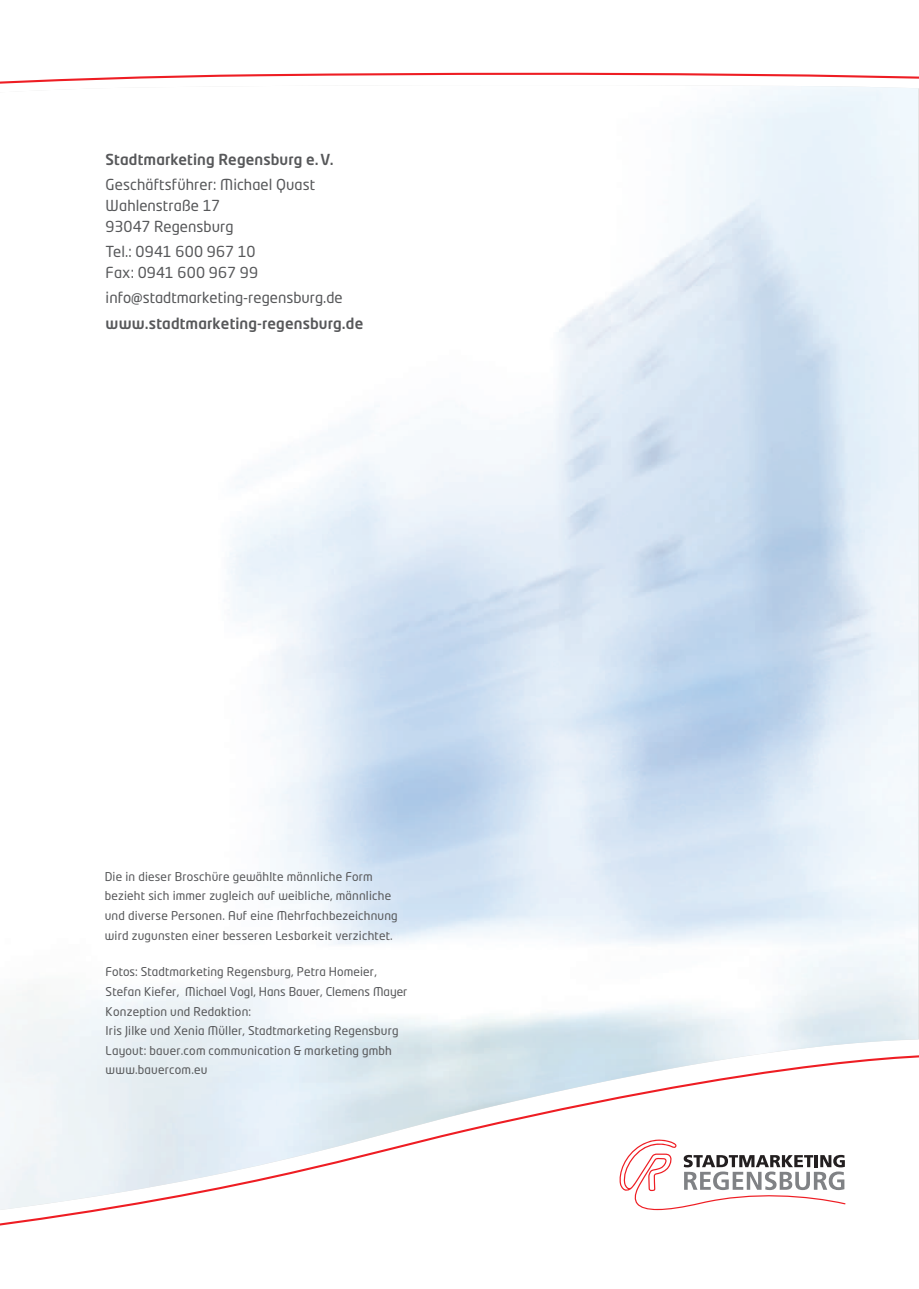
<style>
.page{position:relative;width:919px;height:1289px;background:#fff}
.page>*{position:absolute;margin:0;border:0;box-sizing:border-box;transform-origin:0 0}
.t1{font:15px/21px "Neo Tech Pro";color:#57585a}
.t2{font:500 15px "Neo Tech Pro";letter-spacing:.01em;color:#57585a}
.t3{font:12px/19.6px "Neo Tech Pro";letter-spacing:.015em;color:#57585a}
</style>
<div class="page">
<svg style="left:0;top:72px;width:918px;height:75px"></svg>
<svg style="left:0;top:1044px;width:918px;height:182px"></svg>
<svg style="left:619px;top:1139px;width:226px;height:71px"></svg>
<p class="t2" style="left:106px;top:150px;width:229px">Stadtmarketing Regensburg e.V.</p>
<p class="t1" style="left:106px;top:174px;width:211px">Geschäftsführer: Michael Quast<br>Wahlenstraße 17<br>93047 Regensburg</p>
<p class="t1" style="left:106px;top:241px;width:154px">Tel.: 0941 600 967 10<br>Fax: 0941 600 967 99</p>
<p class="t1" style="left:106px;top:287px;width:239px">info@stadtmarketing-regensburg.de</p>
<p class="t2" style="left:106px;top:314px;width:259px">www.stadtmarketing-regensburg.de</p>
<p class="t3" style="left:105px;top:866px;width:294px">Die in dieser Broschüre gewählte männliche Form bezieht sich immer zugleich auf weibliche, männliche und diverse Personen. Auf eine Mehrfachbezeichnung wird zugunsten einer besseren Lesbarkeit verzichtet.</p>
<p class="t3" style="left:106px;top:961px;width:303px">Fotos: Stadtmarketing Regensburg, Petra Homeier, Stefan Kiefer, Michael Vogl, Hans Bauer, Clemens Mayer Konzeption und Redaktion:<br>Iris Jilke und Xenia Müller, Stadtmarketing Regensburg Layout: bauer.com communication &amp; marketing gmbh www.bauercom.eu</p>
</div>
